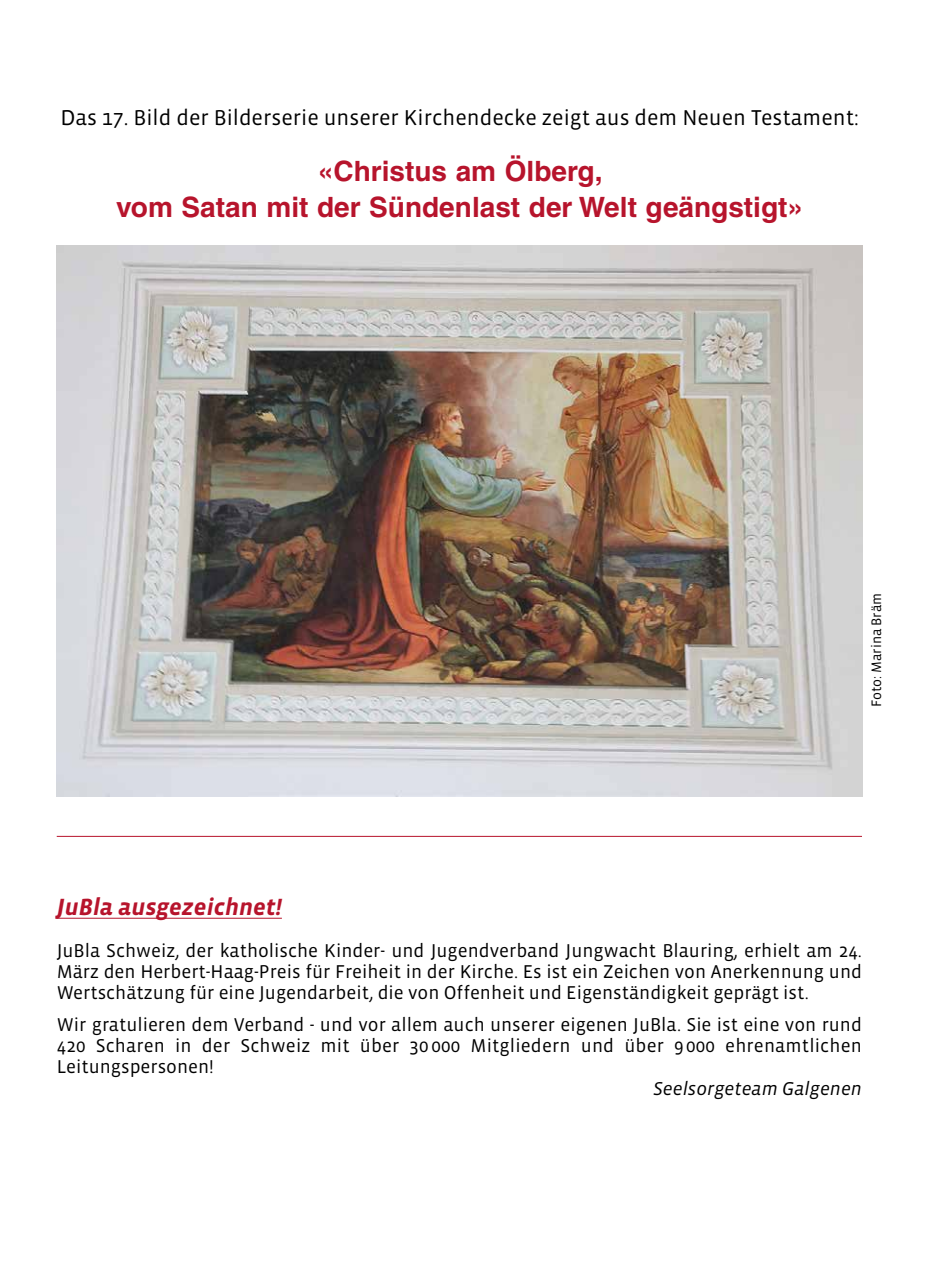
<style>
.page{position:relative;width:942px;height:1276px;background:#fff}
.page>*{position:absolute;margin:0;border:0;box-sizing:border-box;transform-origin:0 0}
.t1{font:700 28px/36px "Helvetica";color:#b7142c;text-align:center}
.t2{font:italic 700 24px "Vista Sans";color:#b7142c}
.t3{font:22px "Vista Sans";color:#000}
.t4{font:19px/21px "Vista Sans";color:#000;text-align:justify}
.t5{font:italic 19px "Vista Sans";color:#000}
.t6{font:14px "Vista Sans";color:#000}
</style>
<div class="page">
<img style="left:56px;top:245px;width:805px;height:551px">
<hr style="left:57px;top:836px;width:804px;height:1px;background:#b7142c">
<hr style="left:57px;top:918px;width:225px;height:1px;background:#b7142c">
<p class="t3" style="left:60px;top:106px;width:799px">Das 17. Bild der Bilderserie unserer Kirchendecke zeigt aus dem Neuen Testament:</p>
<h1 class="t1" style="left:116px;top:153px;width:688px">«Christus am Ölberg,<br>vom Satan mit der Sündenlast der Welt geängstigt»</h1>
<p class="t6" style="left:869px;top:707px;width:116px;rotate:-90deg">Foto: Marina Bräm</p>
<p class="t2" style="left:57px;top:894px;width:226px">JuBla ausgezeichnet!</p>
<p class="t4" style="left:57px;top:940px;width:806px">JuBla Schweiz, der katholische Kinder- und Jugendverband Jungwacht Blauring, erhielt am 24.<br>März den Herbert-Haag-Preis für Freiheit in der Kirche. Es ist ein Zeichen von Anerkennung und Wertschätzung für eine Jugendarbeit, die von Offenheit und Eigenständigkeit geprägt ist.</p>
<p class="t4" style="left:57px;top:1015px;width:806px">Wir gratulieren dem Verband - und vor allem auch unserer eigenen JuBla. Sie ist eine von rund 420 Scharen in der Schweiz mit über 30 000 Mitgliedern und über 9 000 ehrenamtlichen Leitungspersonen!</p>
<p class="t5" style="left:652px;top:1078px;width:210px">Seelsorgeteam Galgenen</p>
</div>
